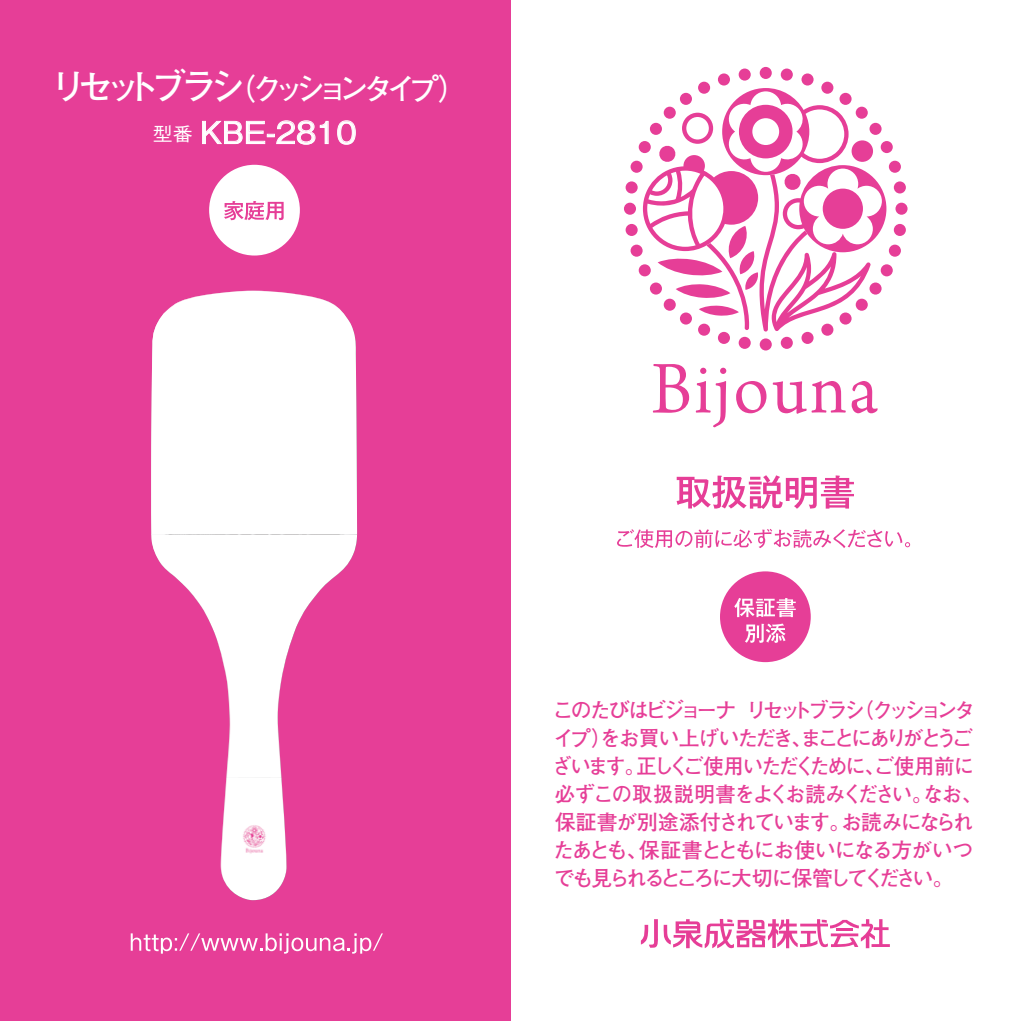
<style>
.page{position:relative;width:1021px;height:1021px;background:#fff}
.page>*{position:absolute;margin:0;border:0;box-sizing:border-box;transform-origin:0 0}
.t1{font:500 30.4px "Gothic BBB Pro";color:#fff;scale:1.05 1}
.t2{font:700 30px "Futo Go B101 Pro";letter-spacing:-.26em;color:#fff}
.t3{font:700 20.8px/28px "Futo Go B101 Pro";letter-spacing:-.11em;color:#e63e97}
.s1{font-size:36px}
.s2{font-size:19.2px}
</style>
<div class="page">
<div style="left:0;top:0;width:510px;height:1020px;background:#e63e97"></div>
<svg style="left:131px;top:933px;width:157px;height:20px"></svg>
<svg style="left:291px;top:937px;width:12px;height:14px"></svg>
<svg style="left:306px;top:933px;width:77px;height:20px"></svg>
<div style="left:209px;top:165px;width:91px;height:90px;background:#fff;border-radius:50%"></div>
<svg style="left:224px;top:201px;width:59px;height:19px"></svg>
<svg style="left:653px;top:364px;width:224px;height:63px"></svg>
<div style="left:759px;top:67px;width:12px;height:12px;background:#e63e97;border-radius:50%"></div>
<div style="left:738px;top:69px;width:12px;height:12px;background:#e63e97;border-radius:50%"></div>
<div style="left:718px;top:73px;width:12px;height:13px;background:#e63e97;border-radius:50%"></div>
<div style="left:698px;top:82px;width:12px;height:12px;background:#e63e97;border-radius:50%"></div>
<svg style="left:638px;top:141px;width:12px;height:12px"></svg>
<div style="left:630px;top:161px;width:12px;height:12px;background:#e63e97;border-radius:50%"></div>
<div style="left:625px;top:181px;width:12px;height:12px;background:#e63e97;border-radius:50%"></div>
<div style="left:624px;top:203px;width:12px;height:12px;background:#e63e97;border-radius:50%"></div>
<div style="left:759px;top:338px;width:12px;height:12px;background:#e63e97;border-radius:50%"></div>
<div style="left:738px;top:337px;width:12px;height:12px;background:#e63e97;border-radius:50%"></div>
<div style="left:718px;top:332px;width:12px;height:12px;background:#e63e97;border-radius:50%"></div>
<div style="left:698px;top:324px;width:12px;height:12px;background:#e63e97;border-radius:50%"></div>
<svg style="left:638px;top:264px;width:12px;height:12px"></svg>
<div style="left:630px;top:245px;width:12px;height:12px;background:#e63e97;border-radius:50%"></div>
<div style="left:625px;top:224px;width:12px;height:12px;background:#e63e97;border-radius:50%"></div>
<div style="left:780px;top:69px;width:12px;height:12px;background:#e63e97;border-radius:50%"></div>
<div style="left:801px;top:73px;width:12px;height:13px;background:#e63e97;border-radius:50%"></div>
<div style="left:821px;top:82px;width:12px;height:12px;background:#e63e97;border-radius:50%"></div>
<div style="left:880px;top:141px;width:12px;height:12px;background:#e63e97;border-radius:50%"></div>
<div style="left:888px;top:161px;width:12px;height:12px;background:#e63e97;border-radius:50%"></div>
<div style="left:893px;top:181px;width:12px;height:12px;background:#e63e97;border-radius:50%"></div>
<div style="left:895px;top:203px;width:12px;height:12px;background:#e63e97;border-radius:50%"></div>
<div style="left:780px;top:337px;width:12px;height:12px;background:#e63e97;border-radius:50%"></div>
<div style="left:801px;top:332px;width:12px;height:12px;background:#e63e97;border-radius:50%"></div>
<svg style="left:821px;top:324px;width:12px;height:12px"></svg>
<div style="left:880px;top:264px;width:12px;height:12px;background:#e63e97;border-radius:50%"></div>
<div style="left:888px;top:245px;width:12px;height:12px;background:#e63e97;border-radius:50%"></div>
<div style="left:893px;top:224px;width:12px;height:12px;background:#e63e97;border-radius:50%"></div>
<svg style="left:643px;top:88px;width:243px;height:244px"></svg>
<svg style="left:676px;top:475px;width:178px;height:34px"></svg>
<svg style="left:617px;top:529px;width:293px;height:19px"></svg>
<div style="left:720px;top:571px;width:90px;height:91px;background:#e63e97;border-radius:50%"></div>
<svg style="left:734px;top:598px;width:61px;height:19px"></svg>
<svg style="left:745px;top:623px;width:40px;height:20px"></svg>
<svg style="left:641px;top:919px;width:248px;height:29px"></svg>
<svg style="left:202px;top:120px;width:127px;height:25px"></svg>
<svg style="left:337px;top:120px;width:19px;height:25px"></svg>
<div style="left:151px;top:291px;width:206px;height:243px;background:#fff"></div>
<img style="left:151px;top:534px;width:206px;height:244px">
<img style="left:221px;top:778px;width:65px;height:122px">
<h2 class="t2" style="left:50px;top:65px;width:419px"><span class="s1">リセットブラシ</span>（クッションタイプ）</h2>
<h1 class="t1" style="left:153px;top:108px;width:195px"><span class="s2">型番</span> KBE-2810</h1>
<p class="t3" style="left:552px;top:693px;width:432px">このたびはビジョーナ リセットブラシ（クッションタイプ）をお買い上げいただき、まことにありがとうございます。正しくご使用いただくために、ご使用前に必ずこの取扱説明書をよくお読みください。なお、保証書が別途添付されています。お読みになられたあとも、保証書とともにお使いになる方がいつでも見られるところに大切に保管してください。</p>
</div>
